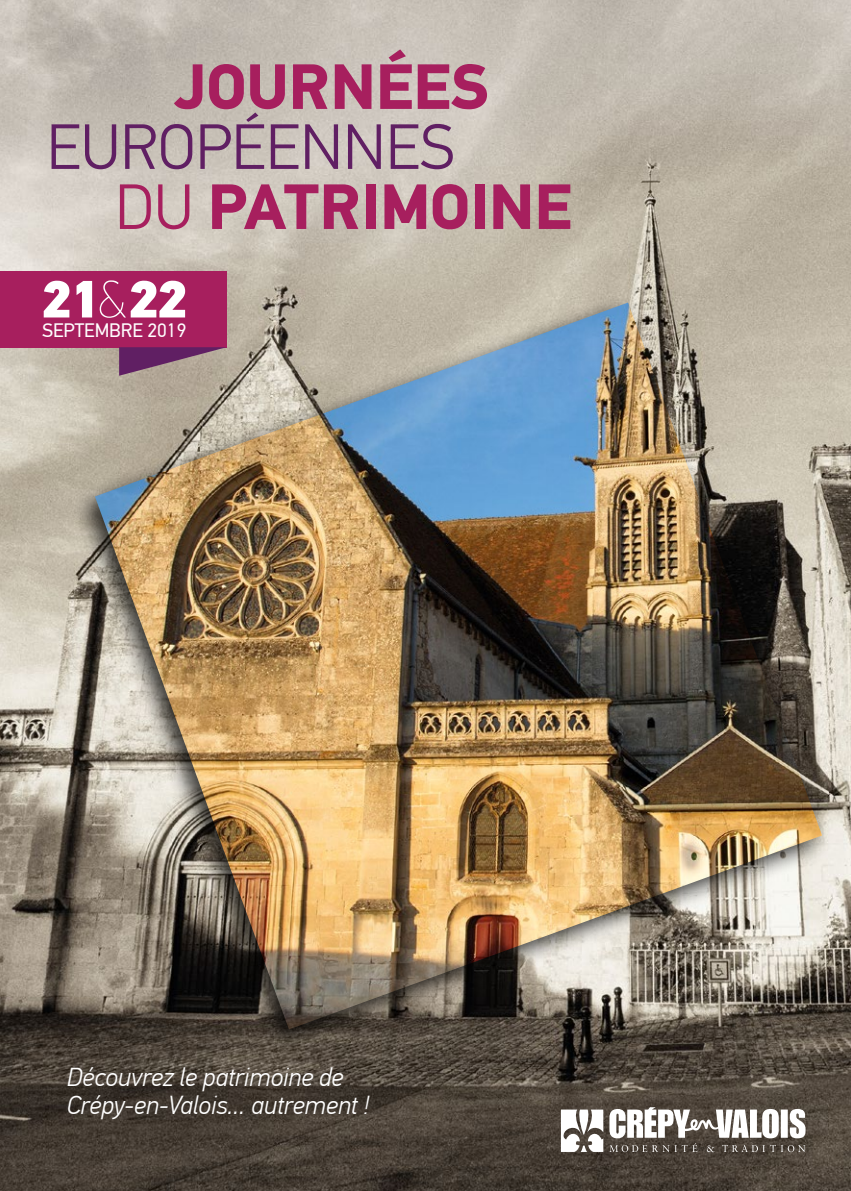
<style>
.page{position:relative;width:851px;height:1191px;background:#fff}
.page>*{position:absolute;margin:0;border:0;box-sizing:border-box;transform-origin:0 0}
.t1{font:300 64px/60px "PF Din Text Pro";color:#601f63}
.t2{font:700 64px "PF Din Text Pro";color:#a71f5e}
.t3{font:900 52.4px "PF Din Text Pro";color:#fff}
.t4{font:italic 300 26px/28px "PF Din Text Pro";letter-spacing:-.005em;color:#fff}
.t5{font:19.4px "PF Din Text Pro";color:#fff}
.s1{color:#a71f5e}
.s2{font-weight:700;color:#a71f5e}
.s3{font-weight:100}
</style>
<div class="page">
<img style="left:0;top:0;width:850px;height:1191px">
<div style="left:70px;top:294px;width:760px;height:760px;background:#000;opacity:.75"></div>
<img style="left:95px;top:302px;width:727px;height:727px">
<svg style="left:609px;top:1107px;width:196px;height:45px"></svg>
<svg style="left:560px;top:1109px;width:43px;height:43px"></svg>
<div style="left:0;top:271px;width:227px;height:76px;background:#a71f5e"></div>
<svg style="left:119px;top:347px;width:108px;height:29px;background:#8a637d"></svg>
<h1 class="t2" style="left:174px;top:48px;width:316px">JOURNÉES</h1>
<h1 class="t1" style="left:115px;top:118px;width:458px;text-indent:-68px">EUROPÉENNES<br><span class="s1">DU</span> <span class="s2">PATRIMOINE</span></h1>
<h2 class="t3" style="left:41px;top:266px;width:149px">21<span class="s3">&amp;</span>22</h2>
<p class="t5" style="left:42px;top:319px;width:145px">SEPTEMBRE 2019</p>
<p class="t4" style="left:67px;top:1063px;width:304px">Découvrez le patrimoine de<br>Crépy-en-Valois… autrement !</p>
</div>
